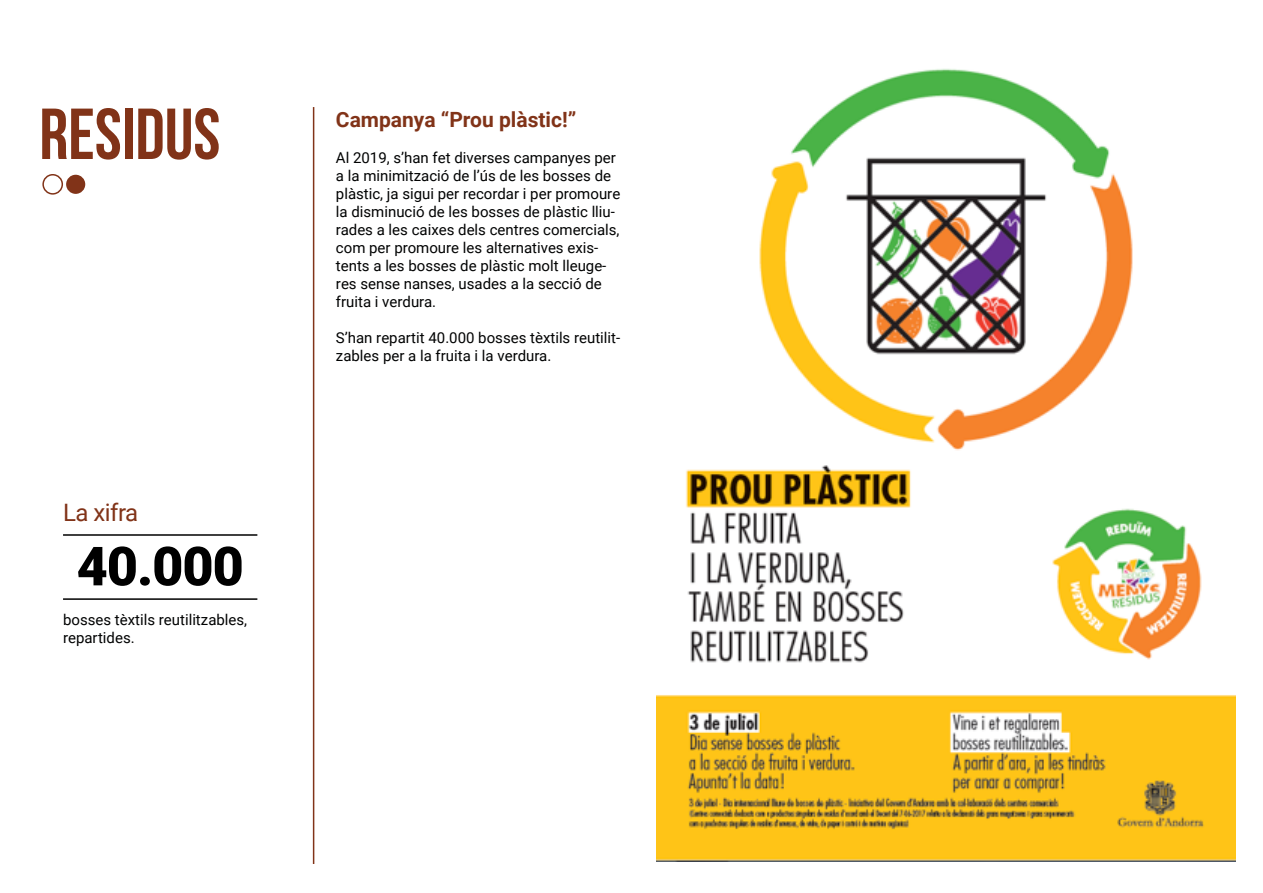
<style>
.page{position:relative;width:1263px;height:893px;background:#fff}
.page>*{position:absolute;margin:0;border:0;box-sizing:border-box;transform-origin:0 0}
.t1{font:72px "Bebas Neue";color:#813318}
.t2{font:900 54px "Roboto";color:#000}
.t3{font:24px "Roboto";letter-spacing:-.02em;color:#813318}
.t4{font:700 21px "Roboto";color:#813318}
.t5{font:15px/18px "Roboto";color:#010202}
</style>
<div class="page">
<hr style="left:313px;top:107px;width:1px;height:757px;background:#813318">
<div style="left:42px;top:174px;width:21px;height:21px;border:2px solid #813318;border-radius:50%"></div>
<div style="left:66px;top:175px;width:19px;height:19px;background:#813318;border-radius:50%"></div>
<hr style="left:63px;top:534px;width:194px;height:2px;background:#000">
<hr style="left:63px;top:598px;width:194px;height:2px;background:#000">
<img style="left:656px;top:69px;width:579px;height:792px">
<h1 class="t1" style="left:39px;top:95px;width:183px">RESIDUS</h1>
<h3 class="t4" style="left:336px;top:105px;width:242px">Campanya “Prou plàstic!”</h3>
<p class="t5" style="left:336px;top:148px;width:286px">Al 2019, s’han fet diverses campanyes per a la minimització de l’ús de les bosses de plàstic, ja sigui per recordar i per promoure la disminució de les bosses de plàstic lliu&shy;rades a les caixes dels centres comercials, com per promoure les alternatives exis&shy;tents a les bosses de plàstic molt lleuge&shy;res sense nanses, usades a la secció de fruita i verdura.</p>
<p class="t5" style="left:336px;top:328px;width:286px">S’han repartit 40.000 bosses tèxtils reutilit&shy;zables per a la fruita i la verdura.</p>
<h3 class="t3" style="left:63px;top:495px;width:77px">La xifra</h3>
<h2 class="t2" style="left:77px;top:528px;width:169px">40.000</h2>
<p class="t5" style="left:63px;top:610px;width:186px">bosses tèxtils reutilitzables, repartides.</p>
</div>
